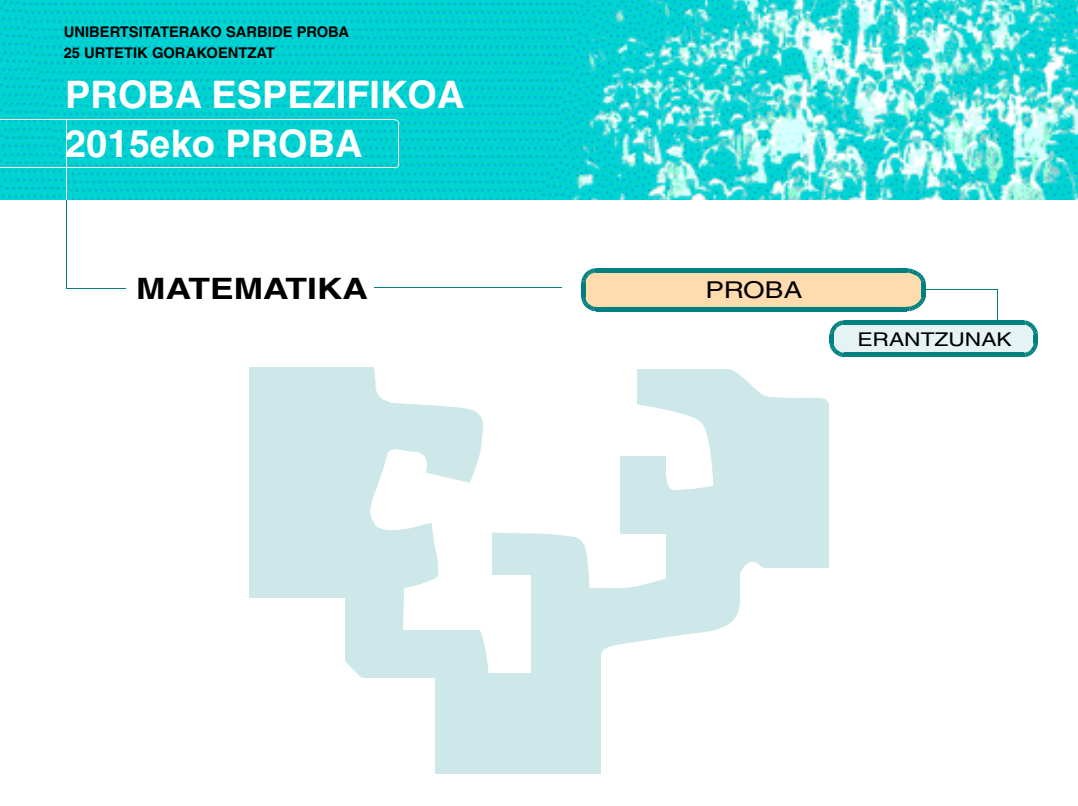
<style>
.page{position:relative;width:1078px;height:806px;background:#fff}
.page>*{position:absolute;margin:0;border:0;box-sizing:border-box;transform-origin:0 0}
.t1{font:700 37.9px/49.2px "Helvetica";color:#fff}
.t2{font:700 29.5px "Helvetica";color:#000;scale:1.2 1}
.t3{font:23.2px "Helvetica";color:#000;scale:1.2 1}
.t4{font:19px "Helvetica";color:#000;scale:1.2 1}
.t5{font:700 14.8px/20.9px "Helvetica";color:#000}
.s1{font-family:"Arial"}
</style>
<div class="page">
<hr style="left:66px;top:117px;width:1px;height:171px;background:#00807f">
<hr style="left:66px;top:288px;width:59px;height:1px;background:#00807f">
<svg style="left:249px;top:367px;width:352px;height:407px;fill:#cee8ea"></svg>
<hr style="left:248px;top:598px;width:97px;height:1px;background:#fff">
<hr style="left:344px;top:598px;width:1px;height:64px;background:#fff">
<hr style="left:362px;top:678px;width:73px;height:1px;background:#fff">
<svg style="left:344px;top:661px;width:18px;height:18px"></svg>
<hr style="left:434px;top:678px;width:1px;height:96px;background:#fff">
<svg style="left:370px;top:367px;width:459px;height:312px"></svg>
<hr style="left:374px;top:287px;width:187px;height:1px;background:#00807f">
<img style="left:0;top:0;width:1077px;height:199px">
<hr style="left:66px;top:119px;width:1px;height:80px;background:#fff">
<svg style="left:581px;top:268px;width:344px;height:43px;background:#c6c8a4"></svg>
<svg style="left:829px;top:320px;width:208px;height:37px;background:#a5d2d3"></svg>
<hr style="left:922px;top:289px;width:75px;height:1px;background:#00807f">
<hr style="left:997px;top:290px;width:1px;height:31px;background:#00807f">
<hr style="left:0;top:119px;width:395px;height:1px;background:#fff">
<hr style="left:398px;top:124px;width:1px;height:40px;background:#fff">
<svg style="left:394px;top:119px;width:5px;height:6px"></svg>
<hr style="left:0;top:167px;width:395px;height:1px;background:#fff">
<svg style="left:394px;top:163px;width:5px;height:5px"></svg>
<p class="t5" style="left:64px;top:23px;width:287px">UNIBERTSITATERAKO SARBIDE PROBA<br>25 URTETIK GORAKOENTZAT</p>
<h1 class="t1" style="left:65px;top:74px;width:401px">PROBA ESPEZIFIKOA<br>201<span class="s1">5e</span>ko PROBA</h1>
<h2 class="t2" style="left:136px;top:278px;width:195px">MATEMATIKA</h2>
<h3 class="t3" style="left:705px;top:282px;width:82px">PROBA</h3>
<p class="t4" style="left:857px;top:333px;width:130px">ERANTZUNAK</p>
</div>
